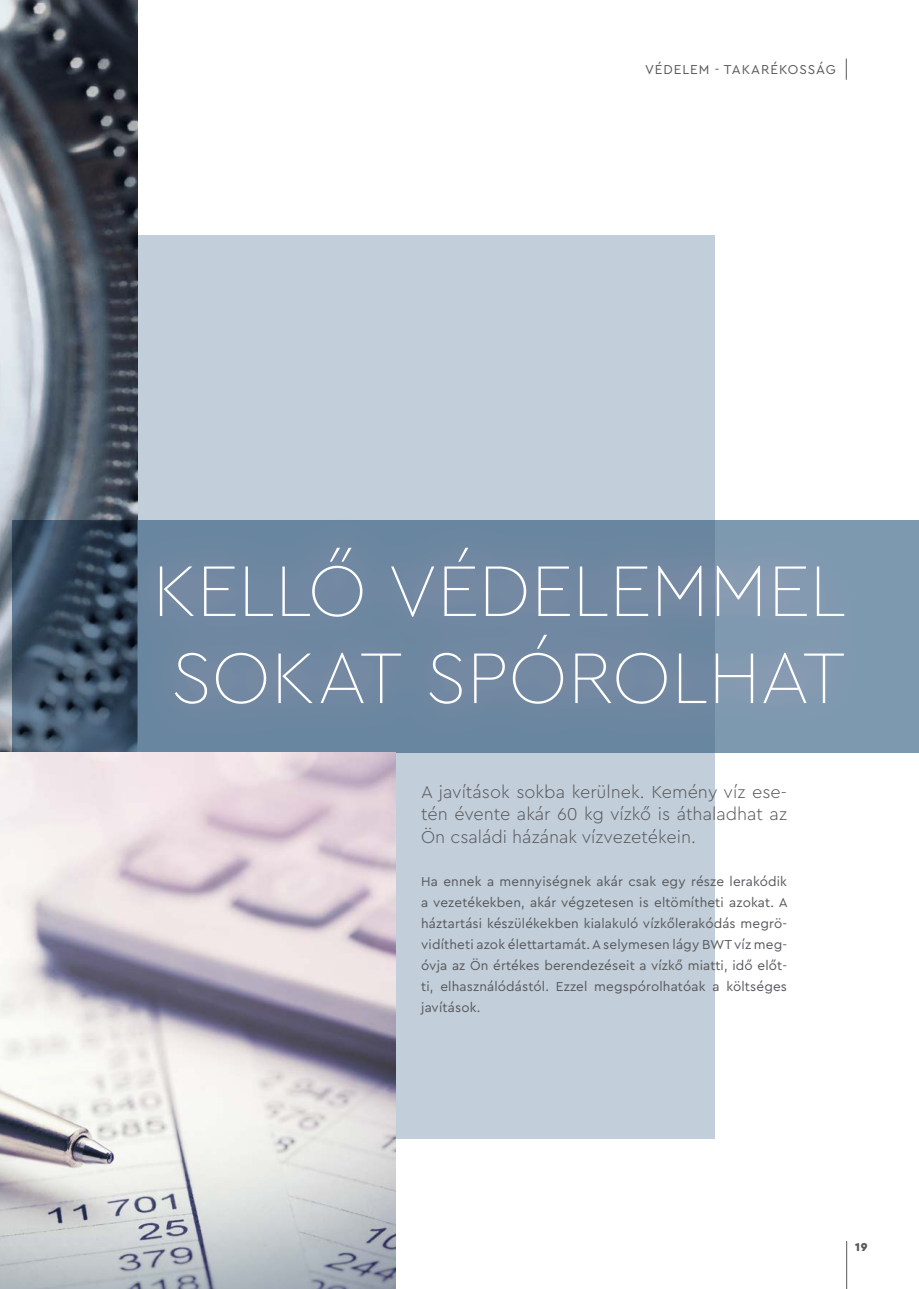
<style>
.page{position:relative;width:919px;height:1289px;background:#fff}
.page>*{position:absolute;margin:0;border:0;box-sizing:border-box;transform-origin:0 0}
.t1{font:100 75px/87px "Cera PRO";letter-spacing:-.01em;color:#fff}
.t2{font:300 18px/22.5px "Cera PRO";color:#57585a;text-align:justify}
.Copy{font:13.5px/21px "Cera PRO";letter-spacing:.01em;color:#57585a;text-align:justify}
.kapitel{font:13.5px "Cera PRO";letter-spacing:.07em;color:#57585a}
.t3{font:900 12px "Cera PRO";color:#57585a}
</style>
<div class="page">
<div style="left:13px;top:235px;width:701px;height:903px;background:#c2ceda"></div>
<img style="left:0;top:0;width:137px;height:753px">
<svg style="left:13px;top:520px;width:124px;height:233px;background:#3d5064"></svg>
<div style="left:137px;top:520px;width:781px;height:233px;background:linear-gradient(to right,#63809b,#7996ad)"></div>
<img style="left:0;top:753px;width:395px;height:535px">
<hr style="left:846px;top:1240px;width:1px;height:48px;background:#57585a">
<div style="left:121px;top:512px;width:754px;height:229px;background:#f6aec2;opacity:.85"></div>
<svg style="left:845px;top:58px;width:1px;height:22px"></svg>
<p class="kapitel" style="left:645px;top:61px;width:192px">VÉDELEM - TAKARÉKOSSÁG</p>
<p class="t1" style="left:152px;top:544px;width:695px">KELLŐ VÉDELEMMEL<br>SOKAT SPÓROLHAT</p>
<p class="t2" style="left:421px;top:779px;width:367px">A javítások sokba kerülnek. Kemény víz ese&shy;tén évente akár 60 kg vízkő is áthaladhat az Ön családi házának vízvezetékein.</p>
<p class="Copy" style="left:421px;top:870px;width:368px">Ha ennek a mennyiségnek akár csak egy része lerakódik a vezetékekben, akár végzetesen is eltömítheti azokat. A háztartási készülékekben kialakuló vízkőlerakódás megrö&shy;vidítheti azok élettartamát. A selymesen lágy BWT víz meg&shy;óvja az Ön értékes berendezéseit a vízkő miatti, idő előt&shy;ti, elhasználódástól. Ezzel megspórolhatóak a költséges javítások.</p>
<p class="t3" style="left:855px;top:1238px;width:14px">19</p>
</div>
